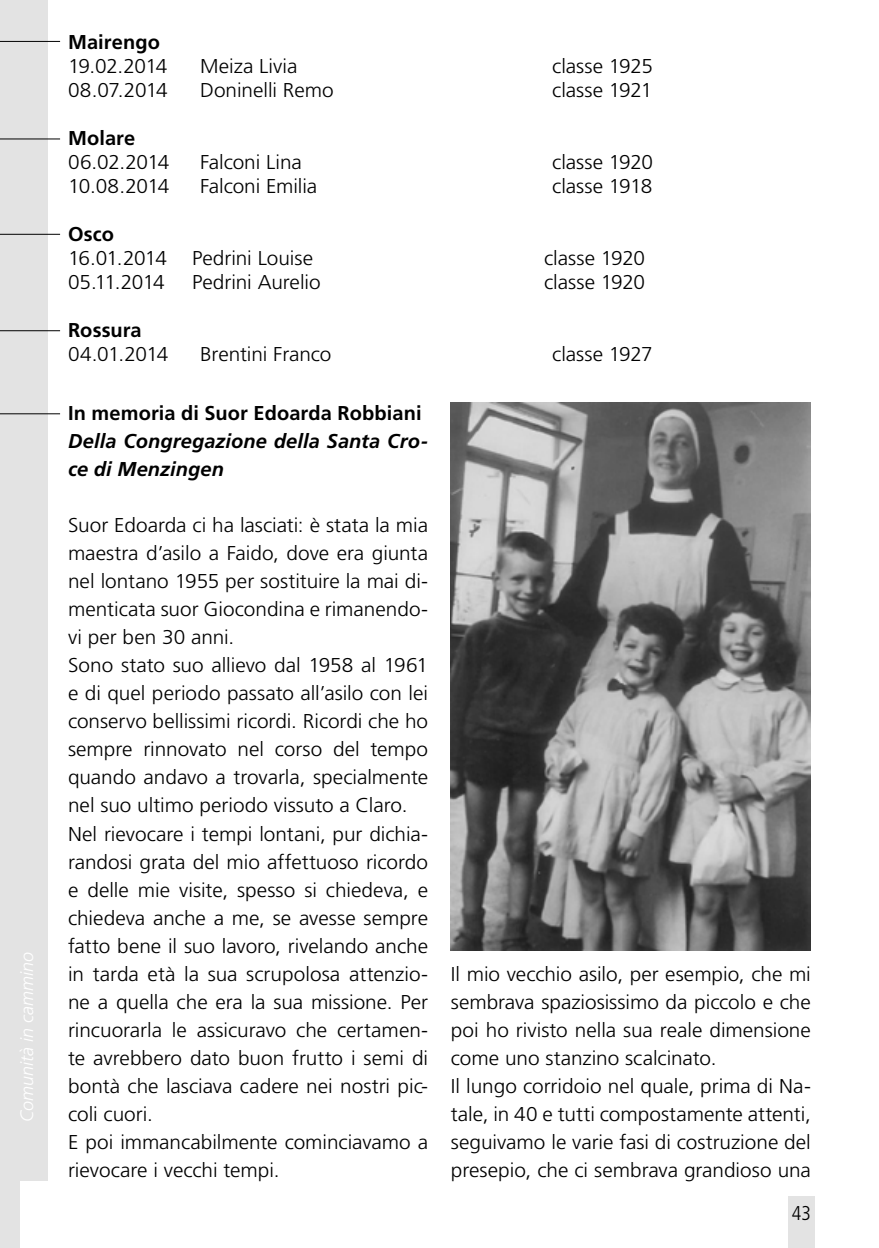
<style>
.page{position:relative;width:879px;height:1248px;background:#fff}
.page>*{position:absolute;margin:0;border:0;box-sizing:border-box;transform-origin:0 0}
.t1{font:300 20px/28px "Frutiger";color:#000;scale:1.04 1}
.t2{font:700 20px "Frutiger";letter-spacing:.005em;color:#000}
.t3{font:italic 700 20px/28px "Frutiger";letter-spacing:.005em;color:#000}
.t4{font:300 condensed 20px "Frutiger";color:#000}
.t5{font:italic 300 18px "Frutiger CE";color:#fff}
</style>
<div class="page">
<div style="left:0;top:0;width:48px;height:1247px;background:#e3e3e3"></div>
<div style="left:788px;top:1195px;width:26px;height:52px;background:#e3e3e3"></div>
<div style="left:20px;top:1181px;width:40px;height:66px;background:#fff"></div>
<img style="left:451px;top:403px;width:360px;height:547px">
<hr style="left:0;top:413px;width:60px;height:1px;background:#000">
<hr style="left:0;top:330px;width:60px;height:1px;background:#000">
<hr style="left:0;top:234px;width:60px;height:1px;background:#000">
<hr style="left:0;top:139px;width:60px;height:1px;background:#000">
<hr style="left:0;top:41px;width:60px;height:1px;background:#000">
<p class="t5" style="left:16px;top:1121px;width:172px;rotate:-90deg">Comunità in cammino</p>
<p class="t2" style="left:68px;top:30px;width:93px">Mairengo</p>
<p class="t1" style="left:68px;top:52px;width:97px">19.02.2014</p>
<p class="t1" style="left:200px;top:52px;width:95px">Meiza Livia</p>
<p class="t1" style="left:552px;top:52px;width:98px">classe 1925</p>
<p class="t1" style="left:68px;top:76px;width:97px">08.07.2014</p>
<p class="t1" style="left:200px;top:76px;width:130px">Doninelli Remo</p>
<p class="t1" style="left:552px;top:76px;width:98px">classe 1921</p>
<p class="t2" style="left:68px;top:126px;width:69px">Molare</p>
<p class="t1" style="left:68px;top:148px;width:99px">06.02.2014</p>
<p class="t1" style="left:200px;top:148px;width:99px">Falconi Lina</p>
<p class="t1" style="left:552px;top:148px;width:98px">classe 1920</p>
<p class="t1" style="left:68px;top:172px;width:99px">10.08.2014</p>
<p class="t1" style="left:200px;top:172px;width:114px">Falconi Emilia</p>
<p class="t1" style="left:552px;top:172px;width:98px">classe 1918</p>
<p class="t2" style="left:68px;top:222px;width:47px">Osco</p>
<p class="t1" style="left:68px;top:244px;width:97px">16.01.2014</p>
<p class="t1" style="left:192px;top:244px;width:118px">Pedrini Louise</p>
<p class="t1" style="left:544px;top:244px;width:98px">classe 1920</p>
<p class="t1" style="left:68px;top:268px;width:94px">05.11.2014</p>
<p class="t1" style="left:192px;top:268px;width:125px">Pedrini Aurelio</p>
<p class="t1" style="left:544px;top:268px;width:98px">classe 1920</p>
<p class="t2" style="left:68px;top:318px;width:75px">Rossura</p>
<p class="t1" style="left:68px;top:340px;width:98px">04.01.2014</p>
<p class="t1" style="left:200px;top:340px;width:128px">Brentini Franco</p>
<p class="t1" style="left:552px;top:340px;width:98px">classe 1927</p>
<p class="t2" style="left:68px;top:401px;width:355px">In memoria di Suor Edoarda Robbiani</p>
<p class="t3" style="left:68px;top:427px;width:362px">Della Congregazione della Santa Cro&shy;ce di Menzingen</p>
<p class="t1" style="left:68px;top:511px;width:348px">Suor Edoarda ci ha lasciati: è stata la mia maestra d’asilo a Faido, dove era giunta nel lontano 1955 per sostituire la mai di&shy;menticata suor Giocondina e rimanendo&shy;vi per ben 30 anni.<br>Sono stato suo allievo dal 1958 al 1961 e di quel periodo passato all’asilo con lei conservo bellissimi ricordi. Ricordi che ho sempre rinnovato nel corso del tempo quando andavo a trovarla, specialmente nel suo ultimo periodo vissuto a Claro.<br>Nel rievocare i tempi lontani, pur dichia&shy;randosi grata del mio affettuoso ricordo e delle mie visite, spesso si chiedeva, e chiedeva anche a me, se avesse sempre fatto bene il suo lavoro, rivelando anche in tarda età la sua scrupolosa attenzio&shy;ne a quella che era la sua missione. Per rincuorarla le assicuravo che certamen&shy;te avrebbero dato buon frutto i semi di bontà che lasciava cadere nei nostri pic&shy;coli cuori.<br>E poi immancabilmente cominciavamo a rievocare i vecchi tempi.</p>
<p class="t1" style="left:451px;top:959px;width:348px">Il mio vecchio asilo, per esempio, che mi sembrava spaziosissimo da piccolo e che poi ho rivisto nella sua reale dimensione come uno stanzino scalcinato.<br>Il lungo corridoio nel quale, prima di Na&shy;tale, in 40 e tutti compostamente attenti, seguivamo le varie fasi di costruzione del presepio, che ci sembrava grandioso una</p>
<p class="t4" style="left:792px;top:1201px;width:21px">43</p>
</div>
